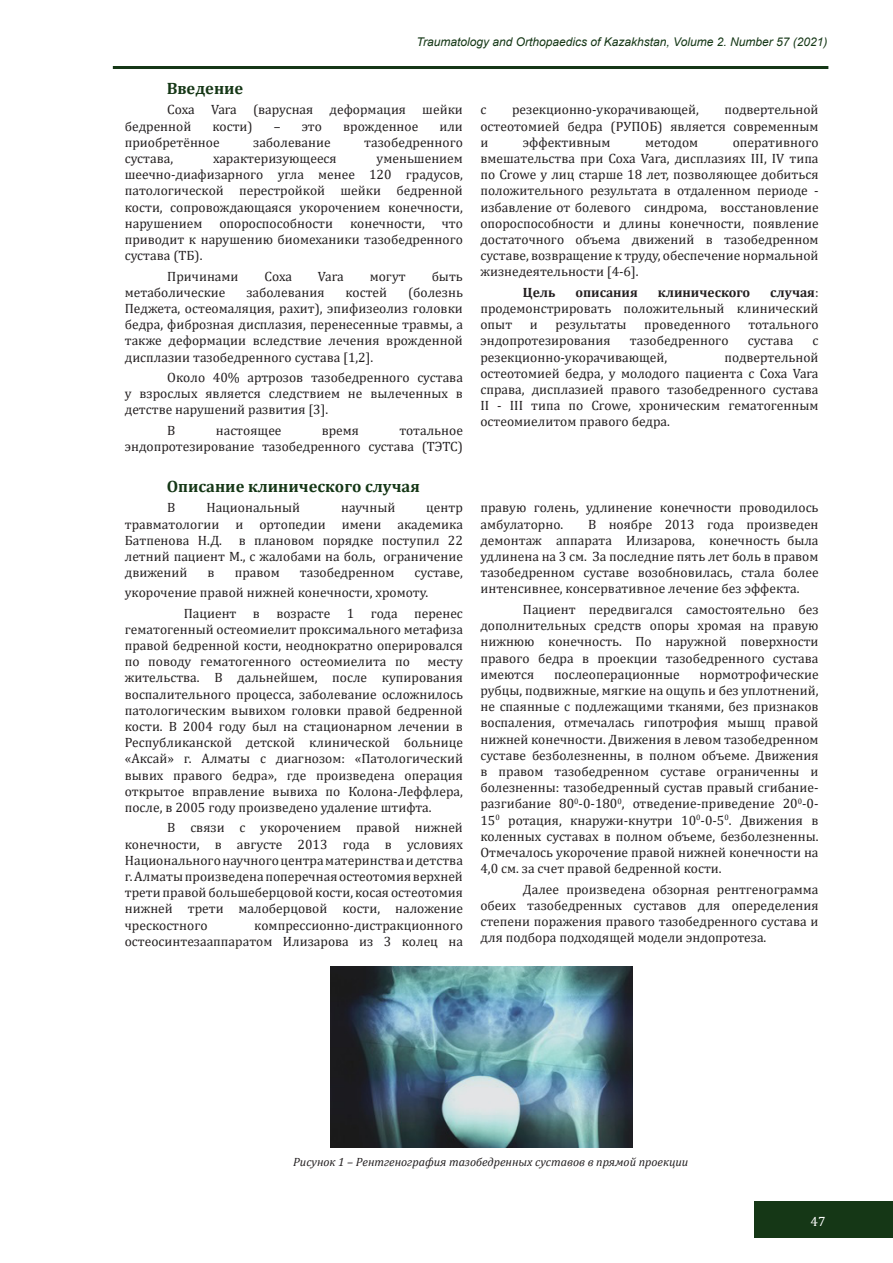
<style>
.page{position:relative;width:893px;height:1263px;background:#fff}
.page>*{position:absolute;margin:0;border:0;box-sizing:border-box;transform-origin:0 0}
.Литература{font:700 16.5px "Cambria";color:#153716}
.t1{font:13.5px/16.2px "Cambria";color:#231f20;text-align:justify}
.t2{font:700 13.5px "Cambria";color:#231f20}
.t3{font:13.5px "Cambria";color:#fff}
.t4{font:italic 12px "Arial";color:#153716}
.Название_рисунка{font:italic 12px "Cambria";color:#231f20}
.s1{font-weight:700}
</style>
<div class="page">
<div style="left:754px;top:1202px;width:139px;height:36px;background:#153716"></div>
<hr style="left:113px;top:66px;width:715px;height:3px;background:#153716">
<img style="left:330px;top:966px;width:303px;height:181px">
<p class="t4" style="left:417px;top:34px;width:412px">Traumatology and Orthopаedics of Kazakhstan, Volume 2. Number 57 (2021)</p>
<p class="Литература" style="left:167px;top:77px;width:78px">Введение</p>
<p class="t1" style="left:125px;top:102px;width:340px;text-indent:43px">Coxa Vara (варусная деформация шейки бедренной</p>
<p class="t1" style="left:212px;top:118px;width:42px">кости)</p>
<p class="t1" style="left:274px;top:118px;width:50px">– это</p>
<p class="t1" style="left:343px;top:118px;width:77px">врожденное</p>
<p class="t1" style="left:439px;top:118px;width:25px">или</p>
<p class="t1" style="left:125px;top:134px;width:96px">приобретённое</p>
<p class="t1" style="left:253px;top:134px;width:79px">заболевание</p>
<p class="t1" style="left:364px;top:134px;width:100px">тазобедренного</p>
<p class="t1" style="left:125px;top:150px;width:50px">сустава,</p>
<p class="t1" style="left:213px;top:150px;width:125px">характеризующееся</p>
<p class="t1" style="left:125px;top:150px;width:340px;text-indent:252px">уменьшением шеечно-диафизарного угла менее 120 градусов, патологической перестройкой шейки бедренной кости, сопровождающаяся укорочением конечности, нарушением</p>
<p class="t1" style="left:219px;top:215px;width:115px">опороспособности</p>
<p class="t1" style="left:350px;top:215px;width:76px">конечности,</p>
<p class="t1" style="left:125px;top:215px;width:340px;text-indent:317px">что приводит к нарушению биомеханики тазобедренного сустава (ТБ).</p>
<p class="t1" style="left:167px;top:268px;width:73px">Причинами</p>
<p class="t1" style="left:265px;top:268px;width:29px">Coxa</p>
<p class="t1" style="left:318px;top:268px;width:27px">Vara</p>
<p class="t1" style="left:370px;top:268px;width:38px">могут</p>
<p class="t1" style="left:432px;top:268px;width:33px">быть</p>
<p class="t1" style="left:125px;top:284px;width:102px">метаболические</p>
<p class="t1" style="left:246px;top:284px;width:80px">заболевания</p>
<p class="t1" style="left:345px;top:284px;width:43px">костей</p>
<p class="t1" style="left:125px;top:284px;width:340px;text-indent:283px">(болезнь Педжета, остеомаляция, рахит), эпифизеолиз головки бедра, фиброзная дисплазия, перенесенные травмы, а также деформации вследствие лечения врожденной дисплазии тазобедренного сустава [1,2].</p>
<p class="t1" style="left:125px;top:369px;width:340px;text-indent:43px">Около 40% артрозов тазобедренного сустава у взрослых является следствием не вылеченных в детстве нарушений развития [3].</p>
<p class="t1" style="left:167px;top:422px;width:10px">В</p>
<p class="t1" style="left:216px;top:422px;width:67px">настоящее</p>
<p class="t1" style="left:322px;top:422px;width:39px">время</p>
<p class="t1" style="left:125px;top:422px;width:340px;text-align:right">тотальное<br>эндопротезирование тазобедренного сустава (ТЭТС)</p>
<p class="Литература" style="left:167px;top:475px;width:255px">Описание клинического случая</p>
<p class="t1" style="left:167px;top:500px;width:10px">В</p>
<p class="t1" style="left:206px;top:500px;width:95px">Национальный</p>
<p class="t1" style="left:341px;top:500px;width:56px">научный</p>
<p class="t1" style="left:125px;top:500px;width:340px;text-indent:301px">центр травматологии и ортопедии имени академика Батпенова Н.Д. в плановом порядке поступил 22 летний пациент М., с жалобами на боль, ограничение движений</p>
<p class="t1" style="left:207px;top:564px;width:9px">в</p>
<p class="t1" style="left:235px;top:564px;width:47px">правом</p>
<p class="t1" style="left:300px;top:564px;width:96px">тазобедренном</p>
<p class="t1" style="left:125px;top:563px;width:340px;line-height:19.8px;text-indent:290px">суставе, укорочение правой нижней конечности, хромоту.</p>
<p class="t1" style="left:125px;top:605px;width:340px;text-indent:59px">Пациент в возрасте 1 года перенес гематогенный остеомиелит проксимального метафиза правой бедренной кости, неоднократно оперировался по поводу гематогенного остеомиелита по</p>
<p class="t1" style="left:125px;top:653px;width:340px;text-indent:303px">месту жительства. В дальнейшем, после купирования воспалительного процесса, заболевание осложнилось патологическим вывихом головки правой бедренной кости. В 2004 году был на стационарном лечении в Республиканской детской клинической больнице «Аксай» г. Алматы с диагнозом: «Патологический вывих правого бедра», где произведена операция открытое вправление вывиха по Колона-Леффлера, после, в 2005 году произведено удаление штифта.</p>
<p class="t1" style="left:125px;top:820px;width:340px;text-indent:43px">В связи с укорочением правой нижней конечности, в августе 2013 года в условиях Национального научного центра материнства и детства г. Алматы произведена поперечная остеотомия верхней трети правой большеберцовой кости, косая остеотомия нижней трети малоберцовой кости, наложение чрескостного</p>
<p class="t1" style="left:125px;top:917px;width:340px;text-align:right">компрессионно-дистракционного остеосинтезааппаратом Илизарова из 3 колец на</p>
<p class="t1" style="left:480px;top:102px;width:7px">с</p>
<p class="t1" style="left:512px;top:102px;width:188px">резекционно-укорачивающей,</p>
<p class="t1" style="left:480px;top:102px;width:340px;text-indent:244px">подвертельной остеотомией бедра (РУПОБ) является современным и</p>
<p class="t1" style="left:523px;top:134px;width:89px">эффективным</p>
<p class="t1" style="left:645px;top:134px;width:55px">методом</p>
<p class="t1" style="left:480px;top:134px;width:340px;text-indent:252px">оперативного вмешательства при Coxa Vara, дисплазиях III, IV типа по Crowe у лиц старше 18 лет, позволяющее добиться положительного результата в отдаленном периоде - избавление от болевого синдрома, восстановление опороспособности и длины конечности, появление достаточного объема движений в тазобедренном суставе, возвращение к труду, обеспечение нормальной жизнедеятельности [4-6].</p>
<p class="t2" style="left:523px;top:283px;width:34px">Цель</p>
<p class="t2" style="left:575px;top:283px;width:64px">описания</p>
<p class="t2" style="left:658px;top:283px;width:94px">клинического</p>
<p class="t1" style="left:480px;top:284px;width:340px;text-indent:290px"><span class="s1">случая</span>: продемонстрировать положительный клинический опыт</p>
<p class="t1" style="left:530px;top:316px;width:9px">и</p>
<p class="t1" style="left:556px;top:316px;width:72px">результаты</p>
<p class="t1" style="left:644px;top:316px;width:88px">проведенного</p>
<p class="t1" style="left:748px;top:316px;width:72px">тотального</p>
<p class="t1" style="left:480px;top:333px;width:132px">эндопротезирования</p>
<p class="t1" style="left:630px;top:333px;width:100px">тазобедренного</p>
<p class="t1" style="left:748px;top:333px;width:47px">сустава</p>
<p class="t1" style="left:813px;top:333px;width:7px">с</p>
<p class="t1" style="left:480px;top:349px;width:188px">резекционно-укорачивающей,</p>
<p class="t1" style="left:480px;top:349px;width:340px;text-indent:244px">подвертельной остеотомией бедра, у молодого пациента с Сoxa Vara справа, дисплазией правого тазобедренного сустава II - III типа по Crowe, хроническим гематогенным остеомиелитом правого бедра.</p>
<p class="t1" style="left:480px;top:500px;width:340px">правую голень, удлинение конечности проводилось амбулаторно.</p>
<p class="t1" style="left:480px;top:516px;width:340px;text-indent:108px">В ноябре 2013 года произведен демонтаж аппарата Илизарова, конечность была удлинена на 3 см. За последние пять лет боль в правом тазобедренном суставе возобновилась, стала более интенсивнее, консервативное лечение без эффекта.</p>
<p class="t1" style="left:480px;top:601px;width:340px;text-indent:43px">Пациент передвигался самостоятельно без дополнительных средств опоры хромая на правую нижнюю конечность. По наружной поверхности правого бедра в проекции тазобедренного сустава имеются</p>
<p class="t1" style="left:480px;top:666px;width:340px;text-indent:219px">нормотрофические рубцы, подвижные, мягкие на ощупь и без уплотнений, не спаянные с подлежащими тканями, без признаков воспаления, отмечалась гипотрофия мышц правой нижней конечности. Движения в левом тазобедренном суставе безболезненны, в полном объеме. Движения в правом тазобедренном суставе ограниченны и болезненны: тазобедренный сустав правый сгибание&shy;разгибание 80<sup>0</sup>-0-180<sup>0</sup>, отведение-приведение 20<sup>0</sup>-0- 15<sup>0</sup> ротация, кнаружи-кнутри 10<sup>0</sup>-0-5<sup>0</sup>. Движения в коленных суставах в полном объеме, безболезненны.<br>Отмечалось укорочение правой нижней конечности на 4,0 см. за счет правой бедренной кости.</p>
<p class="t1" style="left:480px;top:881px;width:340px;text-indent:43px">Далее произведена обзорная рентгенограмма обеих тазобедренных суставов для опеределения степени поражения правого тазобедренного сустава и для подбора подходящей модели эндопротеза.</p>
<p class="t1" style="left:554px;top:666px;width:127px">послеоперационные</p>
<p class="Название_рисунка" style="left:293px;top:1153px;width:397px">Рисунок 1 – Рентгенография тазобедренных суставов в прямой проекции</p>
<p class="t3" style="left:811px;top:1213px;width:17px">47</p>
</div>
